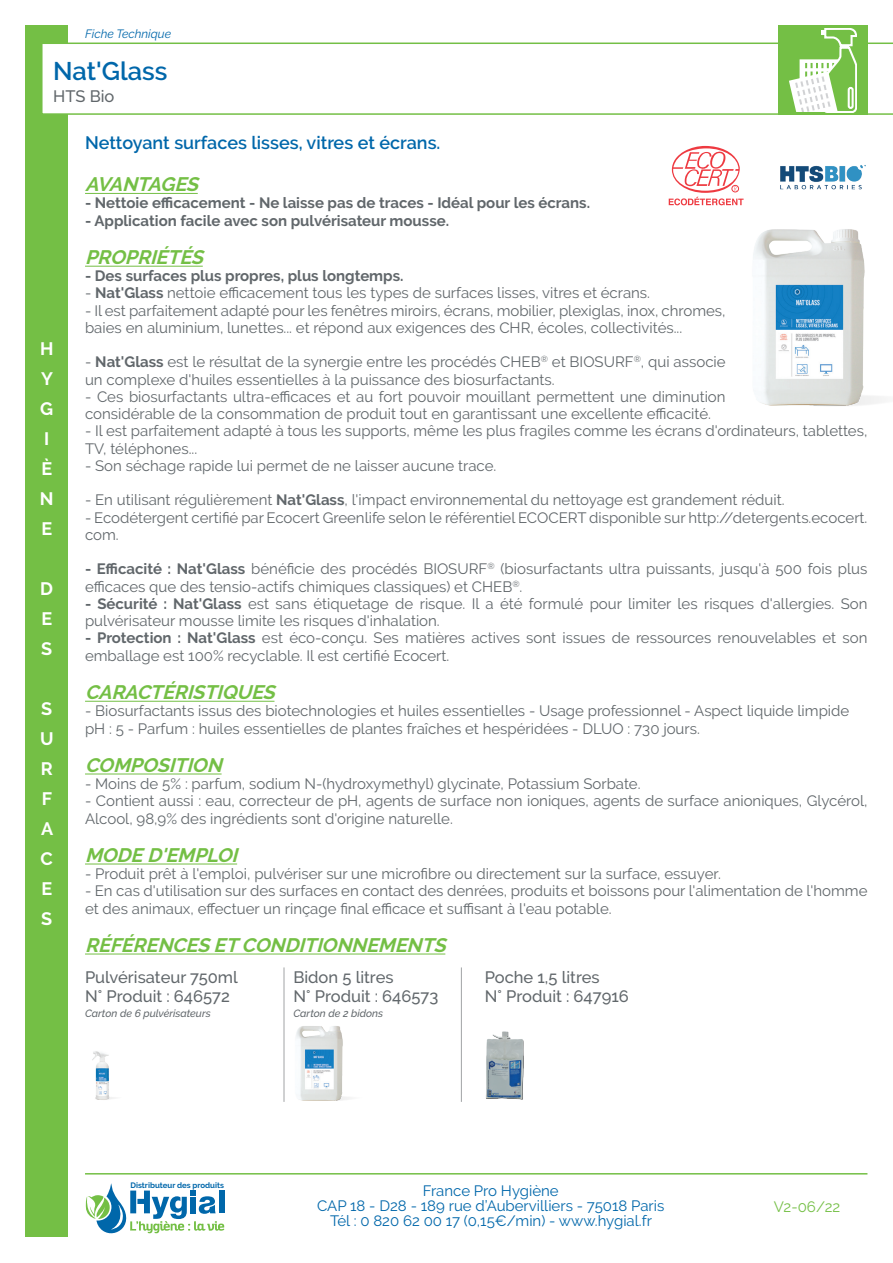
<style>
.page{position:relative;width:893px;height:1263px;background:#fff}
.page>*{position:absolute;margin:0;border:0;box-sizing:border-box;transform-origin:0 0}
.t1{font:600 25.5px "Raleway";color:#0067aa}
.t2{font:italic 700 19.5px "Raleway";color:#74bf45}
.t3{font:600 18px "Raleway";color:#0067aa}
.t4{font:700 18px/30px "Raleway";color:#fff;text-align:justify}
.t5{font:500 16.5px/19.5px "Raleway";color:#61676b}
.t6{font:15px/17.2px "Raleway";color:#61676b}
.t7{font:700 15px "Raleway";color:#61676b}
.t8{font:15px/15px "Raleway";color:#0067aa;text-align:center}
.t9{font:15px "Raleway";color:#74bf45}
.t10{font:italic 12px "Raleway";color:#0067aa}
.t11{font:italic 500 10.5px "Raleway";color:#61676b}
.t12{font:700 7.8px "Raleway";color:#0067aa}
.s1{font-weight:700}
</style>
<div class="page">
<hr style="left:85px;top:1173px;width:782px;height:1px;background:#74bf45">
<div style="left:26px;top:26px;width:42px;height:1211px;background:#74bf45"></div>
<svg style="left:85px;top:1183px;width:139px;height:50px"></svg>
<svg style="left:42px;top:43px;width:851px;height:72px"></svg>
<div style="left:778px;top:26px;width:89px;height:89px;background:#74bf45"></div>
<hr style="left:85px;top:193px;width:113px;height:1px;background:#74bf45">
<hr style="left:85px;top:266px;width:118px;height:1px;background:#74bf45">
<hr style="left:85px;top:701px;width:189px;height:1px;background:#74bf45">
<hr style="left:85px;top:774px;width:137px;height:1px;background:#74bf45">
<hr style="left:85px;top:864px;width:152px;height:1px;background:#74bf45">
<hr style="left:85px;top:954px;width:360px;height:1px;background:#74bf45">
<img style="left:753px;top:229px;width:129px;height:177px">
<img style="left:283px;top:1001px;width:67px;height:101px">
<img style="left:92px;top:1051px;width:22px;height:49px">
<img style="left:780px;top:165px;width:86px;height:24px">
<hr style="left:284px;top:967px;width:1px;height:135px;background:#a1a3a5">
<hr style="left:461px;top:967px;width:1px;height:135px;background:#a1a3a5">
<svg style="left:789px;top:28px;width:68px;height:84px"></svg>
<svg style="left:669px;top:146px;width:75px;height:59px"></svg>
<img style="left:486px;top:1031px;width:38px;height:69px">
<p class="t10" style="left:85px;top:27px;width:88px">Fiche Technique</p>
<h1 class="t1" style="left:53px;top:56px;width:116px">Nat'Glass</h1>
<p class="t5" style="left:53px;top:86px;width:63px">HTS Bio</p>
<p class="t4" style="left:40px;top:334px;width:15px;text-align:left">H<br>Y<br>G<br>I<br>È<br>N<br>E</p>
<p class="t4" style="left:40px;top:574px;width:14px">D E S</p>
<p class="t4" style="left:40px;top:694px;width:15px">S U R F A C E S</p>
<p class="t3" style="left:85px;top:132px;width:357px">Nettoyant surfaces lisses, vitres et écrans.</p>
<h2 class="t2" style="left:85px;top:173px;width:120px">AVANTAGES</h2>
<p class="t7" style="left:85px;top:195px;width:507px">- Nettoie efficacement - Ne laisse pas de traces - Idéal pour les écrans.</p>
<p class="t7" style="left:85px;top:212px;width:366px">- Application facile avec son pulvérisateur mousse.</p>
<h2 class="t2" style="left:85px;top:246px;width:125px">PROPRIÉTÉS</h2>
<p class="t7" style="left:85px;top:267px;width:320px">- Des surfaces plus propres, plus longtemps.</p>
<p class="t6" style="left:85px;top:284px;width:567px">- <span class="s1">Nat'Glass</span> nettoie efficacement tous les types de surfaces lisses, vitres et écrans.</p>
<p class="t6" style="left:85px;top:302px;width:642px">- Il est parfaitement adapté pour les fenêtres miroirs, écrans, mobilier, plexiglas, inox, chromes, baies en aluminium, lunettes... et répond aux exigences des CHR, écoles, collectivités...</p>
<p class="t6" style="left:85px;top:353px;width:642px">- <span class="s1">Nat'Glass</span> est le résultat de la synergie entre les procédés CHEB<sup>®</sup> et BIOSURF<sup>®</sup>, qui associe un complexe d'huiles essentielles à la puissance des biosurfactants.</p>
<p class="t6" style="left:85px;top:388px;width:642px">- Ces biosurfactants ultra-efficaces et au fort pouvoir mouillant permettent une diminution considérable de la consommation de produit tout en garantissant une excellente efficacité.</p>
<p class="t6" style="left:85px;top:422px;width:784px">- Il est parfaitement adapté à tous les supports, même les plus fragiles comme les écrans d'ordinateurs, tablettes,<br>TV, téléphones...</p>
<p class="t6" style="left:85px;top:457px;width:413px">- Son séchage rapide lui permet de ne laisser aucune trace.</p>
<p class="t6" style="left:85px;top:491px;width:701px">- En utilisant régulièrement <span class="s1">Nat'Glass</span>, l'impact environnemental du nettoyage est grandement réduit.</p>
<p class="t6" style="left:85px;top:509px;width:784px">- Ecodétergent certifié par Ecocert Greenlife selon le référentiel ECOCERT disponible sur http://detergents.ecocert. com.</p>
<p class="t6" style="left:85px;top:560px;width:784px"><span class="s1">- Efficacité : Nat'Glass</span> bénéficie des procédés BIOSURF<sup>®</sup> (biosurfactants ultra puissants, jusqu'à 500 fois plus efficaces que des tensio-actifs chimiques classiques) et CHEB<sup>®</sup>.</p>
<p class="t6" style="left:85px;top:595px;width:784px"><span class="s1">- Sécurité : Nat'Glass</span> est sans étiquetage de risque. Il a été formulé pour limiter les risques d'allergies. Son pulvérisateur mousse limite les risques d'inhalation.</p>
<p class="t6" style="left:85px;top:629px;width:784px"><span class="s1">- Protection : Nat'Glass</span> est éco-conçu. Ses matières actives sont issues de ressources renouvelables et son emballage est 100% recyclable. Il est certifié Ecocert.</p>
<h2 class="t2" style="left:85px;top:681px;width:197px">CARACTÉRISTIQUES</h2>
<p class="t6" style="left:85px;top:702px;width:766px">- Biosurfactants issus des biotechnologies et huiles essentielles - Usage professionnel - Aspect liquide limpide pH : 5 - Parfum : huiles essentielles de plantes fraîches et hespéridées - DLUO : 730 jours.</p>
<h2 class="t2" style="left:85px;top:754px;width:144px">COMPOSITION</h2>
<p class="t6" style="left:85px;top:775px;width:557px">- Moins de 5% : parfum, sodium N-(hydroxymethyl) glycinate, Potassium Sorbate.</p>
<p class="t6" style="left:85px;top:792px;width:784px">- Contient aussi : eau, correcteur de pH, agents de surface non ioniques, agents de surface anioniques, Glycérol,<br>Alcool, 98,9% des ingrédients sont d'origine naturelle.</p>
<h2 class="t2" style="left:85px;top:844px;width:160px">MODE D'EMPLOI</h2>
<p class="t6" style="left:85px;top:865px;width:637px">- Produit prêt à l'emploi, pulvériser sur une microfibre ou directement sur la surface, essuyer.</p>
<p class="t6" style="left:85px;top:882px;width:784px">- En cas d'utilisation sur des surfaces en contact des denrées, produits et boissons pour l'alimentation de l'homme et des animaux, effectuer un rinçage final efficace et suffisant à l'eau potable.</p>
<h2 class="t2" style="left:85px;top:934px;width:368px">RÉFÉRENCES ETCONDITIONNEMENTS</h2>
<p class="t5" style="left:85px;top:967px;width:154px">Pulvérisateur 750ml<br>N° Produit : 646572</p>
<p class="t5" style="left:293px;top:967px;width:146px">Bidon 5 litres<br>N° Produit : 646573</p>
<p class="t5" style="left:485px;top:967px;width:146px">Poche 1,5 litres<br>N° Produit : 647916</p>
<p class="t11" style="left:85px;top:1007px;width:127px">Carton de 6 pulvérisateurs</p>
<p class="t11" style="left:293px;top:1007px;width:91px">Carton de 2 bidons</p>
<p class="t12" style="left:130px;top:1180px;width:95px">Distributeur des produits</p>
<p class="t8" style="left:317px;top:1183px;width:349px">France Pro Hygiène<br>CAP 18 - D28 - 189 rue d’Aubervilliers - 75018 Paris<br>Tél : 0 820 62 00 17 (0,15€/min) - www.hygial.fr</p>
<p class="t9" style="left:774px;top:1198px;width:68px">V2-06/22</p>
</div>
